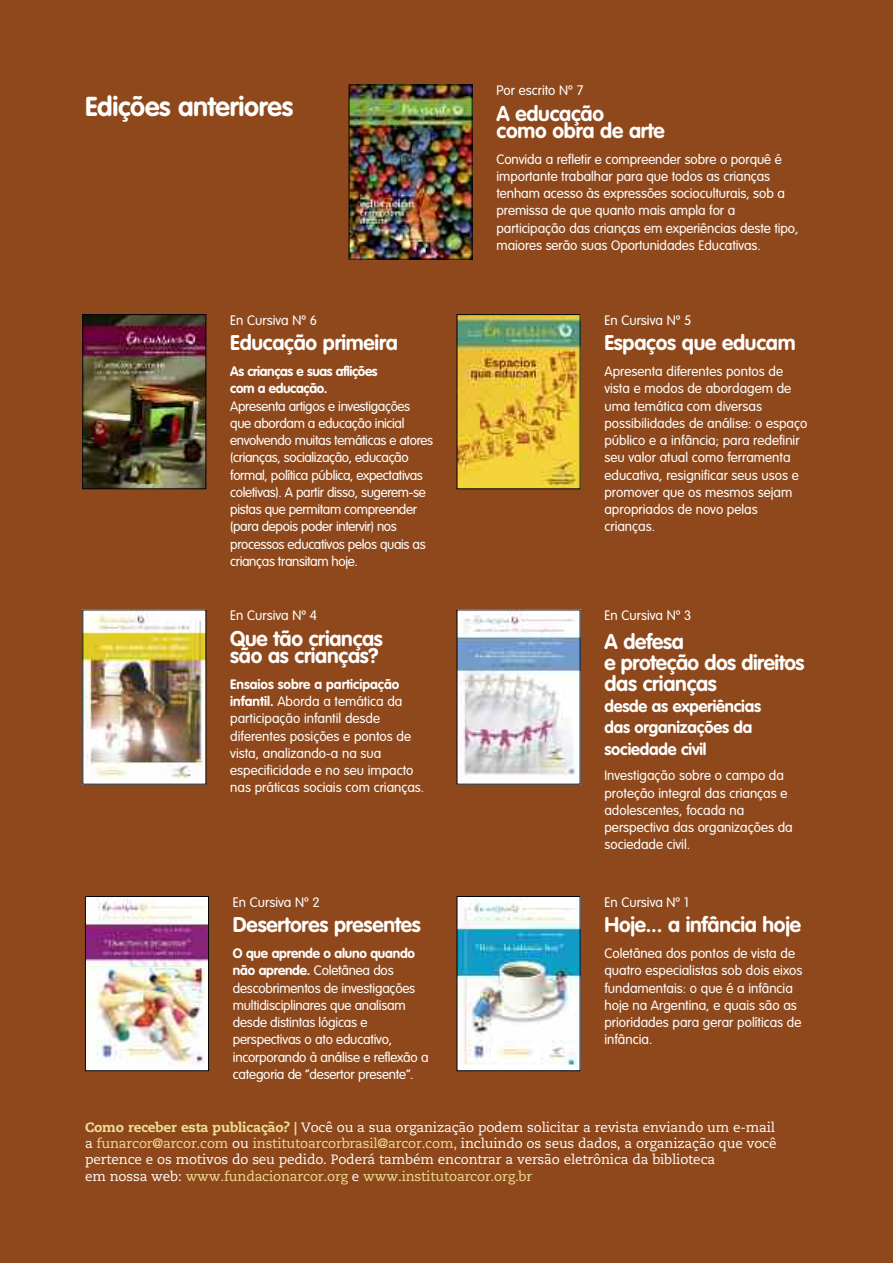
<style>
.page{position:relative;width:893px;height:1263px;background:#8f481b}
.page>*{position:absolute;margin:0;border:0;box-sizing:border-box;transform-origin:0 0}
.t1{font:700 27px "VAG Rounded Std";letter-spacing:-.01em;color:#fff}
.t2{font:700 21px/17.2px "VAG Rounded Std";letter-spacing:-.01em;color:#fff}
.t3{font:700 16.5px/21px "VAG Rounded Std";letter-spacing:-.01em;color:#fff}
.t4{font:300 13.5px/17.2px "VAG Rounded Std";color:#fff}
.t5{font:13.5px/16.2px "Caecilia LT Std";letter-spacing:-.01em;color:#fff}
.t6{font:300 13.5px/17.2px "VAG Rounded Std";letter-spacing:-.025em;color:#fff}
.t7{font:700 13.5px/17.2px "VAG Rounded Std";letter-spacing:-.03em;color:#fff}
.s1{font-weight:700}
.s2{font-weight:800;color:#edde99}
.s3{color:#edde99}
</style>
<div class="page">
<img style="left:459px;top:316px;width:119px;height:171px">
<img style="left:459px;top:612px;width:119px;height:170px">
<img style="left:84px;top:612px;width:120px;height:170px">
<img style="left:87px;top:898px;width:120px;height:171px">
<div style="left:85px;top:896px;width:124px;height:175px;border:1px solid #000006"></div>
<img style="left:459px;top:898px;width:119px;height:171px">
<div style="left:457px;top:896px;width:123px;height:175px;border:1px solid #000006"></div>
<img style="left:351px;top:87px;width:120px;height:170px">
<div style="left:349px;top:85px;width:124px;height:174px;border:1px solid #000006"></div>
<img style="left:84px;top:316px;width:120px;height:171px">
<div style="left:82px;top:314px;width:124px;height:175px;border:1px solid #000006"></div>
<h1 class="t1" style="left:85px;top:95px;width:210px">Edições anteriores</h1>
<p class="t4" style="left:230px;top:312px;width:88px">En Cursiva Nº 6</p>
<h2 class="t2" style="left:230px;top:336px;width:169px">Educação primeira</h2>
<p class="t7" style="left:230px;top:364px;width:149px">As crianças e suas aflições com a educação.</p>
<p class="t6" style="left:230px;top:398px;width:204px">Apresenta artigos e investigações que abordam a educação inicial envolvendo muitas temáticas e atores (crianças, socialização, educação formal, política pública, expectativas coletivas). A partir disso, sugerem-se pistas que permitam compreender (para depois poder intervir) nos processos educativos pelos quais as crianças transitam hoje.</p>
<p class="t4" style="left:230px;top:608px;width:88px">En Cursiva Nº 4</p>
<h2 class="t2" style="left:230px;top:631px;width:154px">Que tão crianças são as crianças?</h2>
<p class="t4" style="left:230px;top:676px;width:196px"><span class="s1">Ensaios sobre a participação infantil.</span> Aborda a temática da participação infantil desde diferentes posições e pontos de vista, analizando-a na sua especificidade e no seu impacto nas práticas sociais com crianças.</p>
<p class="t4" style="left:233px;top:894px;width:88px">En Cursiva Nº 2</p>
<h2 class="t2" style="left:233px;top:918px;width:189px">Desertores presentes</h2>
<p class="t4" style="left:233px;top:946px;width:197px"><span class="s1">O que aprende o aluno quando não aprende.</span> Coletânea dos descobrimentos de investigações multidisciplinares que analisam desde distintas lógicas e perspectivas o ato educativo, incorporando à análise e reflexão a categoria de “desertor presente”.</p>
<p class="t4" style="left:496px;top:83px;width:88px">Por escrito Nº 7</p>
<h2 class="t2" style="left:496px;top:106px;width:170px">A educação<br>como obra de arte</h2>
<p class="t4" style="left:496px;top:151px;width:303px">Convida a refletir e compreender sobre o porquê é importante trabalhar para que todos as crianças tenham acesso às expressões socioculturais, sob a premissa de que quanto mais ampla for a participação das crianças em experiências deste tipo, maiores serão suas Oportunidades Educativas.</p>
<p class="t4" style="left:604px;top:312px;width:88px">En Cursiva Nº 5</p>
<h2 class="t2" style="left:604px;top:336px;width:193px">Espaços que educam</h2>
<p class="t4" style="left:604px;top:364px;width:204px">Apresenta diferentes pontos de vista e modos de abordagem de uma temática com diversas possibilidades de análise: o espaço público e a infância; para redefinir seu valor atual como ferramenta educativa, resignificar seus usos e promover que os mesmos sejam apropriados de novo pelas crianças.</p>
<p class="t4" style="left:604px;top:608px;width:88px">En Cursiva Nº 3</p>
<h2 class="t2" style="left:604px;top:633px;width:202px;line-height:21px">A defesa<br>e proteção dos direitos das crianças</h2>
<p class="t3" style="left:604px;top:697px;width:158px">desde as experiências das organizações da sociedade civil</p>
<p class="t4" style="left:604px;top:768px;width:190px">Investigação sobre o campo da proteção integral das crianças e adolescentes, focada na perspectiva das organizações da sociedade civil.</p>
<p class="t4" style="left:604px;top:894px;width:86px">En Cursiva Nº 1</p>
<h2 class="t2" style="left:604px;top:918px;width:198px">Hoje... a infância hoje</h2>
<p class="t4" style="left:604px;top:946px;width:200px">Coletânea dos pontos de vista de quatro especialistas sob dois eixos fundamentais: o que é a infância hoje na Argentina, e quais são as prioridades para gerar políticas de infância.</p>
<p class="t5" style="left:85px;top:1120px;width:693px"><span class="s2">Como receber esta publicação? |</span> Você ou a sua organização podem solicitar a revista enviando um e-mail a <span class="s3">funarcor@arcor.com</span> ou <span class="s3">institutoarcorbrasil@arcor.com,</span> incluindo os seus dados, a organização que você pertence e os motivos do seu pedido. Poderá também encontrar a versão eletrônica da biblioteca<br>em nossa web: <span class="s3">www.fundacionarcor.org</span> e <span class="s3">www.institutoarcor.org.br</span></p>
</div>
